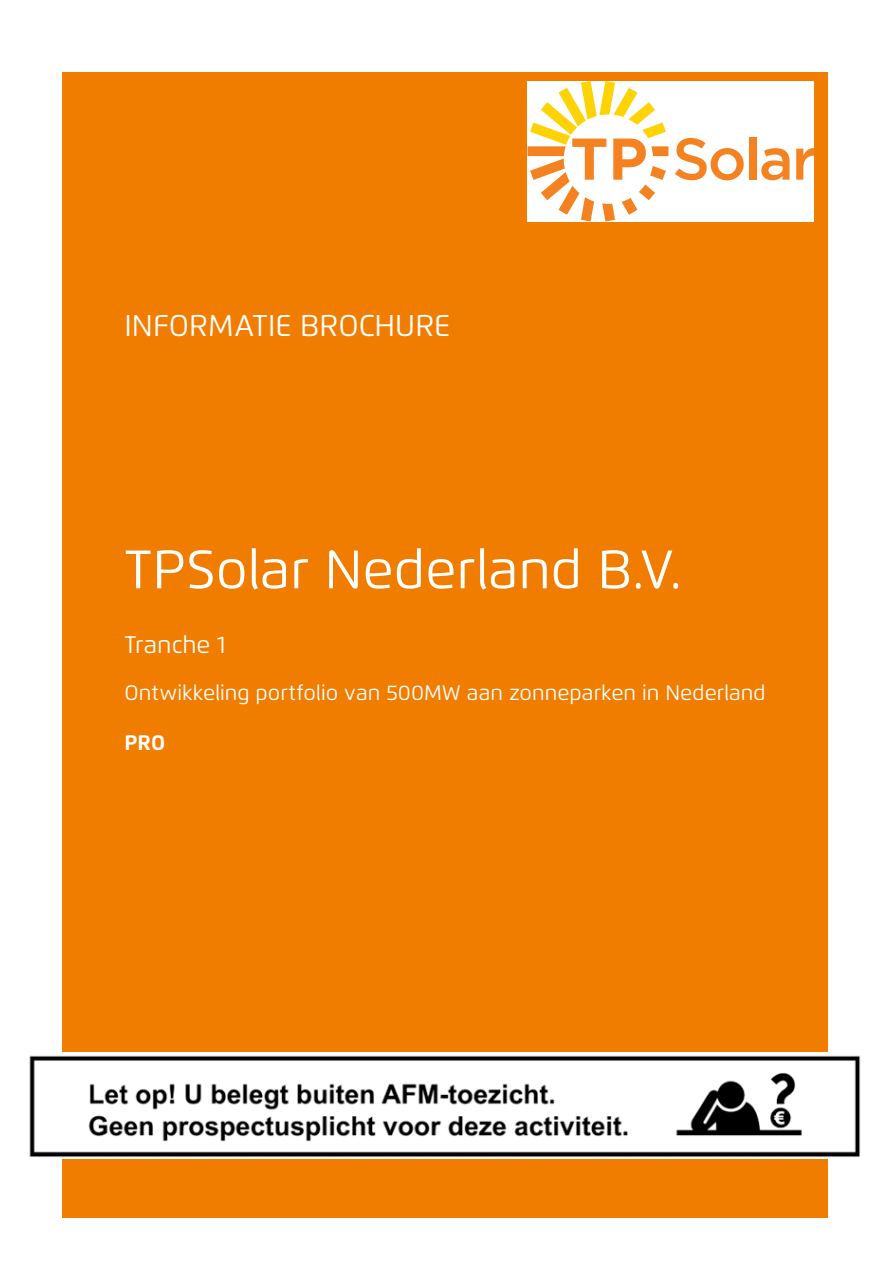
<style>
.page{position:relative;width:893px;height:1263px;background:#fff}
.page>*{position:absolute;margin:0;border:0;box-sizing:border-box;transform-origin:0 0}
.t1{font:54px "Flexo";color:#fff}
.t2{font:30px "Flexo";color:#fff}
.t3{font:24px "Flexo";color:#fff}
.t4{font:21px "Flexo";color:#fff}
.t5{font:700 21px "Flexo";color:#fff}
</style>
<div class="page">
<div style="left:63px;top:72px;width:765px;height:1145px;background:#f07d00"></div>
<img style="left:29px;top:1052px;width:832px;height:106px">
<div style="left:527px;top:81px;width:287px;height:140px;background:#fff"></div>
<svg style="left:527px;top:81px;width:141px;height:140px"></svg>
<svg style="left:675px;top:138px;width:69px;height:42px"></svg>
<div style="left:749px;top:137px;width:7px;height:43px;background:#f58220"></div>
<svg style="left:761px;top:148px;width:28px;height:32px"></svg>
<svg style="left:796px;top:148px;width:18px;height:32px"></svg>
<p class="t2" style="left:125px;top:308px;width:327px">INFORMATIE BROCHURE</p>
<p class="t1" style="left:125px;top:537px;width:559px">TPSolar Nederland B.V.</p>
<p class="t3" style="left:125px;top:630px;width:103px">Tranche 1</p>
<p class="t4" style="left:125px;top:680px;width:643px">Ontwikkeling portfolio van 500MW aan zonneparken in Nederland</p>
<p class="t5" style="left:125px;top:730px;width:42px">PRO</p>
</div>
